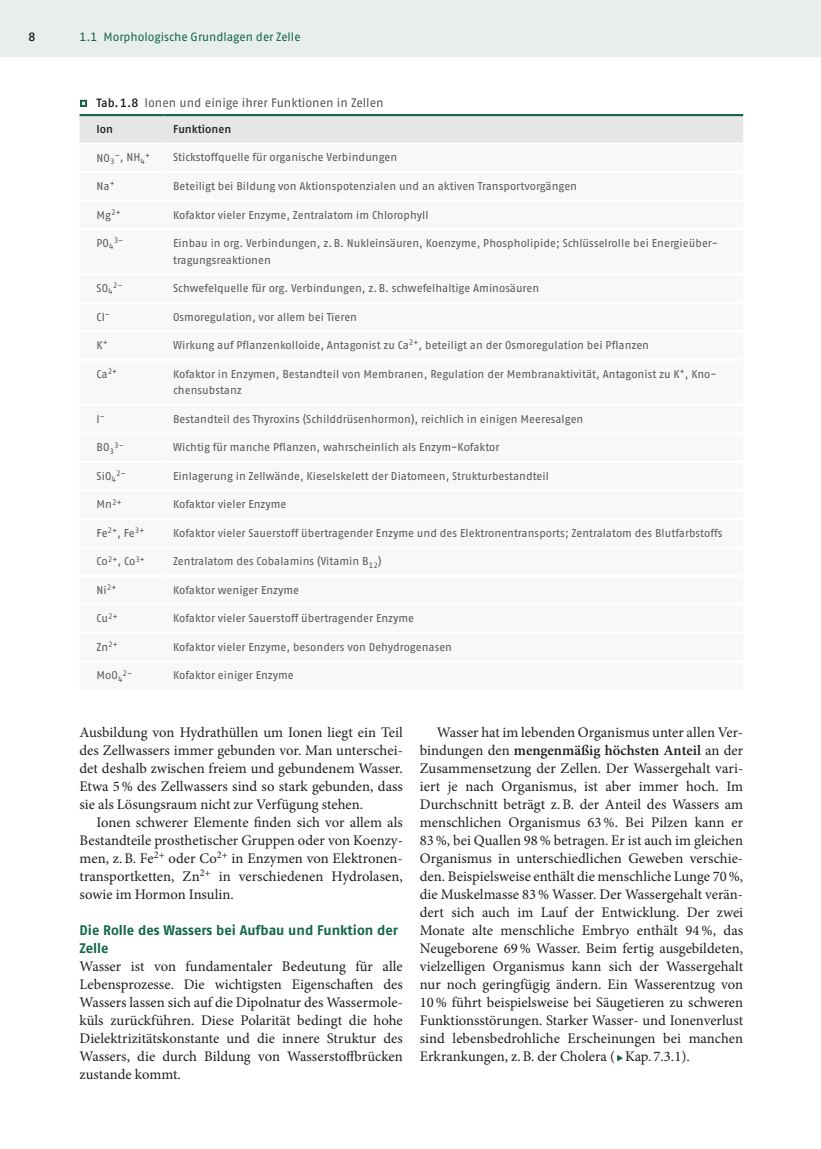
<style>
.page{position:relative;width:821px;height:1149px;background:#fff}
.page>*{position:absolute;margin:0;border:0;box-sizing:border-box;transform-origin:0 0}
.t1{font:14.7px/18px "Minion Pro";color:#1d1d1b;text-align:justify}
.t2{font:700 13.8px/18px "Fago Pro";color:#13664d}
.t3{font:12.3px "Fago Pro";letter-spacing:-.005em;color:#575756}
.t4{font:12px "Fago Pro";letter-spacing:-.005em;color:#13664d}
.t5{font:600 12px "Fago Pro";color:#1d1d1b}
.t6{font:11.25px/16.5px "Fago Pro";color:#575756}
.t7{font:600 11.25px "Fago Pro";color:#1d1d1b}
.t8{font:7.8px "Fago Pro";color:#575756}
.s1{font-family:"Arial Unicode MS";font-size:13.2px;color:#13664d}
.s2{font-weight:600;font-size:12px;color:#1d1d1b}
.s3{font-weight:600}
</style>
<div class="page">
<div style="left:80px;top:0;width:739px;height:57px;background:#e7eeeb"></div>
<hr style="left:819px;top:0;width:2px;height:57px;background:#e7eeeb">
<div style="left:0;top:0;width:80px;height:57px;background:#e7eeeb"></div>
<svg style="left:617px;top:1055px;width:6px;height:7px"></svg>
<div style="left:80px;top:116px;width:663px;height:26px;background:#e6e6e6"></div>
<hr style="left:165px;top:114px;width:578px;height:2px;background:#13664d">
<hr style="left:80px;top:114px;width:85px;height:2px;background:#13664d">
<svg style="left:80px;top:99px;width:7px;height:8px"></svg>
<p class="t5" style="left:28px;top:29px;width:8px">8</p>
<p class="t4" style="left:80px;top:29px;width:222px">1.1 Morphologische Grundlagen der Zelle</p>
<p class="t3" style="left:80px;top:95px;width:305px"><span class="s1">□</span> <span class="s2">Tab.1.8</span> Ionen und einige ihrer Funktionen in Zellen</p>
<p class="t7" style="left:97px;top:122px;width:18px">Ion</p>
<p class="t7" style="left:173px;top:122px;width:60px">Funktionen</p>
<p class="t6" style="left:97px;top:149px;width:50px">NO<sub>3</sub><sup>–</sup>, NH<sub>4</sub></p>
<p class="t8" style="left:145px;top:150px;width:6px">+</p>
<p class="t6" style="left:173px;top:149px;width:226px">Stickstoffquelle für organische Verbindungen</p>
<p class="t6" style="left:97px;top:178px;width:20px">Na<sup>+</sup></p>
<p class="t6" style="left:173px;top:178px;width:405px">Beteiligt bei Bildung von Aktionspotenzialen und an aktiven Transportvorgängen</p>
<p class="t6" style="left:97px;top:206px;width:26px">Mg<sup>2+</sup></p>
<p class="t6" style="left:173px;top:206px;width:257px">Kofaktor vieler Enzyme, Zentralatom im Chlorophyll</p>
<p class="t6" style="left:97px;top:235px;width:19px">PO<sub>4</sub></p>
<p class="t8" style="left:114px;top:236px;width:11px">3–</p>
<p class="t6" style="left:173px;top:235px;width:546px">Einbau in org. Verbindungen, z.B. Nukleinsäuren, Koenzyme, Phospholipide; Schlüsselrolle bei Energieüber&shy;tragungsreaktionen</p>
<p class="t6" style="left:97px;top:280px;width:18px">SO<sub>4</sub></p>
<p class="t8" style="left:113px;top:281px;width:11px">2–</p>
<p class="t6" style="left:173px;top:280px;width:367px">Schwefelquelle für org. Verbindungen, z.B. schwefelhaltige Aminosäuren</p>
<p class="t6" style="left:97px;top:308px;width:15px">Cl<sup>–</sup></p>
<p class="t6" style="left:173px;top:308px;width:185px">Osmoregulation, vor allem bei Tieren</p>
<p class="t6" style="left:97px;top:337px;width:13px">K<sup>+</sup></p>
<p class="t6" style="left:173px;top:337px;width:477px">Wirkung auf Pflanzenkolloide, Antagonist zu Ca<sup>2+</sup>, beteiligt an der Osmoregulation bei Pflanzen</p>
<p class="t6" style="left:97px;top:365px;width:22px">Ca<sup>2+</sup></p>
<p class="t6" style="left:173px;top:365px;width:545px">Kofaktor in Enzymen, Bestandteil von Membranen, Regulation der Membranaktivität, Antagonist zu K<sup>+</sup>, Kno&shy;chensubstanz</p>
<p class="t6" style="left:97px;top:410px;width:10px">I<sup>–</sup></p>
<p class="t6" style="left:173px;top:410px;width:412px">Bestandteil des Thyroxins (Schilddrüsenhormon), reichlich in einigen Meeresalgen</p>
<p class="t6" style="left:97px;top:439px;width:19px">BO<sub>3</sub></p>
<p class="t8" style="left:114px;top:440px;width:11px">3–</p>
<p class="t6" style="left:173px;top:439px;width:328px">Wichtig für manche Pflanzen, wahrscheinlich als Enzym- Kofaktor</p>
<p class="t6" style="left:97px;top:467px;width:21px">SiO<sub>4</sub></p>
<p class="t8" style="left:116px;top:468px;width:11px">2–</p>
<p class="t6" style="left:173px;top:467px;width:377px">Einlagerung in Zellwände, Kieselskelett der Diatomeen, Strukturbestandteil</p>
<p class="t6" style="left:97px;top:496px;width:27px">Mn<sup>2+</sup></p>
<p class="t6" style="left:173px;top:496px;width:115px">Kofaktor vieler Enzyme</p>
<p class="t6" style="left:97px;top:524px;width:49px">Fe<sup>2+</sup>, Fe<sup>3+</sup></p>
<p class="t6" style="left:173px;top:524px;width:551px">Kofaktor vieler Sauerstoff übertragender Enzyme und des Elektronentransports; Zentralatom des Blutfarbstoffs</p>
<p class="t6" style="left:97px;top:553px;width:50px">Co<sup>2+</sup>, Co<sup>3+</sup></p>
<p class="t6" style="left:173px;top:553px;width:210px">Zentralatom des Cobalamins (Vitamin B<sub>12</sub>)</p>
<p class="t6" style="left:97px;top:581px;width:21px">Ni<sup>2+</sup></p>
<p class="t6" style="left:173px;top:581px;width:127px">Kofaktor weniger Enzyme</p>
<p class="t6" style="left:97px;top:610px;width:23px">Cu<sup>2+</sup></p>
<p class="t6" style="left:173px;top:610px;width:242px">Kofaktor vieler Sauerstoff übertragender Enzyme</p>
<p class="t6" style="left:97px;top:638px;width:23px">Zn<sup>2+</sup></p>
<p class="t6" style="left:173px;top:638px;width:280px">Kofaktor vieler Enzyme, besonders von Dehydrogenasen</p>
<p class="t6" style="left:97px;top:667px;width:27px">MoO<sub>4</sub></p>
<p class="t8" style="left:123px;top:668px;width:11px">2–</p>
<p class="t6" style="left:173px;top:667px;width:122px">Kofaktor einiger Enzyme</p>
<p class="t1" style="left:80px;top:723px;width:325px">Ausbildung von Hydrathüllen um Ionen liegt ein Teil des Zellwassers immer gebunden vor. Man unterschei&shy;det deshalb zwischen freiem und gebundenem Wasser.<br>Etwa 5% des Zellwassers sind so stark gebunden, dass sie als Lösungsraum nicht zur Verfügung stehen.</p>
<p class="t1" style="left:80px;top:813px;width:325px;text-indent:17px">Ionen schwerer Elemente finden sich vor allem als Bestandteile prosthetischer Gruppen oder von Koenzy&shy;men, z.B. Fe<sup>2+</sup> oder Co<sup>2+</sup> in Enzymen von Elektronen&shy;transportketten, Zn<sup>2+</sup> in verschiedenen Hydrolasen, sowie im Hormon Insulin.</p>
<p class="t2" style="left:80px;top:921px;width:320px">Die Rolle des Wassers bei Aufbau und Funktion der<br>Zelle</p>
<p class="t1" style="left:80px;top:957px;width:325px">Wasser ist von fundamentaler Bedeutung für alle Lebensprozesse. Die wichtigsten Eigenschaften des Wassers lassen sich auf die Dipolnatur des Wassermole&shy;küls zurückführen. Diese Polarität bedingt die hohe Dielektrizitätskonstante und die innere Struktur des Wassers, die durch Bildung von Wasserstoffbrücken zustande kommt.</p>
<p class="t1" style="left:420px;top:723px;width:325px;text-indent:17px">Wasser hat im lebenden Organismus unter allen Ver&shy;bindungen den <span class="s3">mengenmäßig höchsten Anteil</span> an der Zusammensetzung der Zellen. Der Wassergehalt vari&shy;iert je nach Organismus, ist aber immer hoch. Im Durchschnitt beträgt z.B. der Anteil des Wassers am menschlichen Organismus 63%. Bei Pilzen kann er 83%, bei Quallen 98% betragen. Er ist auch im gleichen Organismus in unterschiedlichen Geweben verschie&shy;den. Beispielsweise enthält die menschliche Lunge 70%, die Muskelmasse 83% Wasser. Der Wassergehalt verän&shy;dert sich auch im Lauf der Entwicklung. Der zwei Monate alte menschliche Embryo enthält 94%, das Neugeborene 69% Wasser. Beim fertig ausgebildeten, vielzelligen Organismus kann sich der Wassergehalt nur noch geringfügig ändern. Ein Wasserentzug von 10% führt beispielsweise bei Säugetieren zu schweren Funktionsstörungen. Starker Wasser- und Ionenverlust sind lebensbedrohliche Erscheinungen bei manchen Erkrankungen, z.B. der Cholera (<sub>▸</sub>Kap. 7.3.1).</p>
</div>
